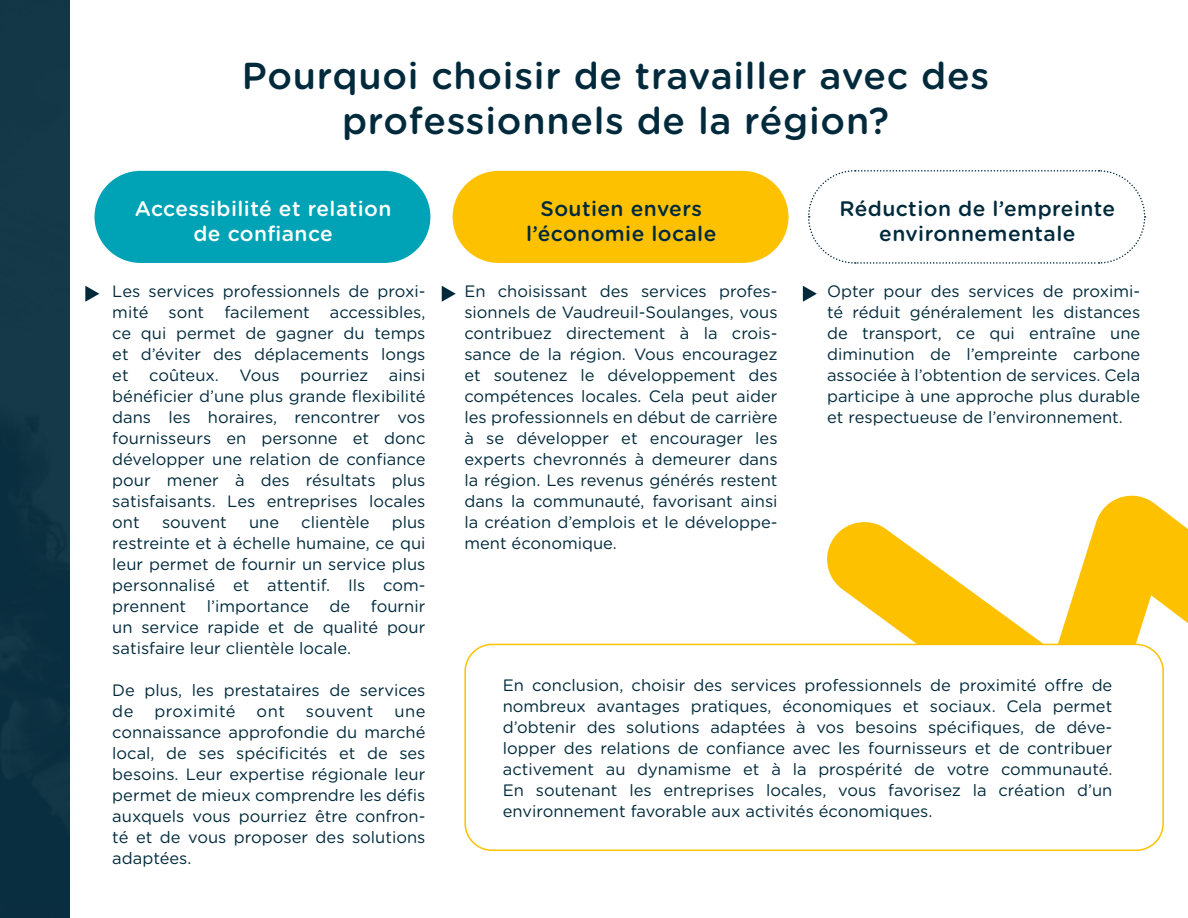
<style>
.page{position:relative;width:1188px;height:918px;background:#fff}
.page>*{position:absolute;margin:0;border:0;box-sizing:border-box;transform-origin:0 0}
.t1{font:500 37.5px/45px "Gotham Rounded";letter-spacing:.02em;color:#002a3c;text-align:center}
.t2{font:500 21px/25.2px "Gotham Rounded";letter-spacing:.02em;color:#002a3c;text-align:center}
.t3{font:500 21px/25.2px "Gotham Rounded";letter-spacing:.02em;color:#fff;text-align:center}
.t4{font:16.5px/21px "Gotham Rounded";color:#002a3c;text-align:justify}
.t5{font:16.5px "Gotham Rounded";letter-spacing:.03em;color:#002a3c}
</style>
<div class="page">
<div style="left:94px;top:171px;width:336px;height:92px;background:#00a3b5;border-radius:46px"></div>
<svg style="left:827px;top:495px;width:361px;height:171px"></svg>
<svg style="left:85px;top:286px;width:14px;height:16px"></svg>
<div style="left:453px;top:171px;width:336px;height:92px;background:#fdc100;border-radius:46px"></div>
<div style="left:465px;top:644px;width:698px;height:206px;background:#fff;border-radius:27px"></div>
<div style="left:464px;top:644px;width:700px;height:207px;border:2px solid #fdc100;border-radius:27px"></div>
<svg style="left:442px;top:286px;width:14px;height:16px"></svg>
<svg style="left:808px;top:170px;width:338px;height:94px"></svg>
<svg style="left:803px;top:286px;width:14px;height:16px"></svg>
<img style="left:0;top:0;width:69px;height:918px">
<h1 class="t1" style="left:242px;top:52px;width:749px">Pourquoi choisir de travailler avec des professionnels de la région?</h1>
<p class="t3" style="left:135px;top:195px;width:258px">Accessibilité et relation de confiance</p>
<p class="t4" style="left:112px;top:280px;width:315px">Les services professionnels de proxi&shy;mité sont facilement accessibles, ce qui permet de gagner du temps et d’éviter des déplacements longs et coûteux. Vous pourriez ainsi bénéficier d’une plus grande flexibilité dans les horaires, rencontrer vos fournisseurs en personne et donc développer une relation de confiance pour mener à des résultats plus satisfaisants. Les entreprises locales ont</p>
<p class="t4" style="left:112px;top:511px;width:315px;text-indent:280px">plus restreinte et à échelle humaine, ce qui leur permet de fournir un service plus personnalisé et attentif. Ils com&shy;prennent</p>
<p class="t4" style="left:162px;top:511px;width:66px">souvent</p>
<p class="t4" style="left:249px;top:511px;width:32px">une</p>
<p class="t4" style="left:301px;top:511px;width:70px">clientèle</p>
<p class="t4" style="left:207px;top:595px;width:104px">l’importance</p>
<p class="t4" style="left:330px;top:595px;width:22px">de</p>
<p class="t4" style="left:112px;top:595px;width:315px;text-indent:259px">fournir un service rapide et de qualité pour satisfaire leur clientèle locale.</p>
<p class="t4" style="left:112px;top:679px;width:315px">De plus, les prestataires de services de</p>
<p class="t5" style="left:154px;top:700px;width:83px">proximité</p>
<p class="t4" style="left:257px;top:700px;width:30px">ont</p>
<p class="t5" style="left:306px;top:700px;width:69px">souvent</p>
<p class="t4" style="left:112px;top:700px;width:315px;text-indent:282px">une connaissance approfondie du marché local, de ses spécificités et de ses besoins. Leur expertise régionale leur permet de mieux comprendre les défis auxquels vous pourriez être confron&shy;té et de vous proposer des solutions adaptées.</p>
<p class="t2" style="left:526px;top:195px;width:192px">Soutien envers l’économie locale</p>
<p class="t4" style="left:464px;top:280px;width:315px">En choisissant des services profes&shy;sionnels de Vaudreuil-Soulanges, vous contribuez directement à la crois&shy;sance de la région. Vous encouragez et soutenez le développement des compétences locales. Cela peut aider les professionnels en début de carrière à se développer et encourager les experts chevronnés à demeurer dans la région. Les revenus générés restent dans la communauté, favorisant ainsi la création d’emplois et le développe&shy;ment économique.</p>
<p class="t2" style="left:839px;top:195px;width:277px">Réduction de l’empreinte environnementale</p>
<p class="t4" style="left:827px;top:280px;width:315px">Opter pour des services de proximi&shy;té réduit généralement les distances de transport, ce qui entraîne une diminution de l’empreinte carbone associée à l’obtention de services. Cela participe à une approche plus durable et respectueuse de l’environnement.</p>
<p class="t4" style="left:503px;top:674px;width:611px">En conclusion, choisir des services professionnels de proximité offre de nombreux avantages pratiques, économiques et sociaux. Cela permet d’obtenir des solutions adaptées à vos besoins spécifiques, de déve&shy;lopper des relations de confiance avec les fournisseurs et de contribuer activement au dynamisme et à la prospérité de votre communauté.<br>En soutenant les entreprises locales, vous favorisez la création d’un environnement favorable aux activités économiques.</p>
</div>
